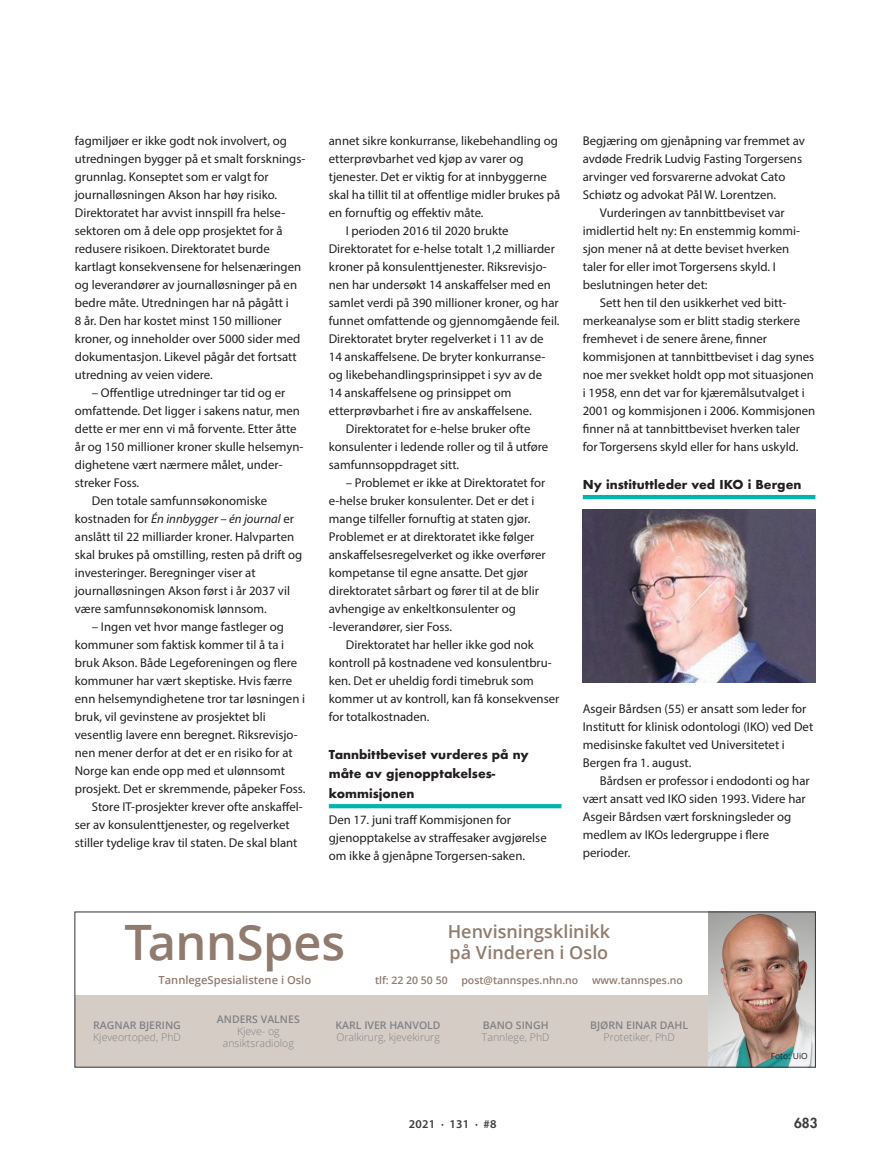
<style>
.page{position:relative;width:892px;height:1149px;background:#fff}
.page>*{position:absolute;margin:0;border:0;box-sizing:border-box;transform-origin:0 0}
.t1{font:600 48.75px "Open Sans";letter-spacing:-.01em;color:#907b6e}
.t2{font:600 18px/21.6px "Open Sans";color:#907b6e}
.t3{font:800 13.5px "Futura Std";color:#3e3e3f}
.t4{font:12.75px/18px "Myriad Pro";color:#231f20}
.t5{font:italic 12.75px "Myriad Pro";color:#231f20}
.t6{font:700 12px/19.5px "Futura";color:#231f20}
.t7{font:600 12px "Myriad Pro";letter-spacing:.02em;color:#3e3e3f}
.t8{font:600 11.1px "Open Sans";color:#907b6e}
.t9{font:300 10.5px/12px "Open Sans";color:#808285;text-align:center}
.t10{font:600 10.5px "Open Sans";color:#808285}
.t11{font:600 10.5px "Open Sans";color:#907b6e}
.t12{font:8.55px "Open Sans";color:#231f20}
.s1{font-style:normal}
</style>
<div class="page">
<svg style="left:329px;top:804px;width:232px;height:4px"></svg>
<hr style="left:582px;top:495px;width:233px;height:4px;background:#00b5ae">
<div style="left:75px;top:995px;width:632px;height:72px;background:#d5ccc6"></div>
<img style="left:707px;top:913px;width:106px;height:152px">
<img style="left:582px;top:509px;width:233px;height:173px">
<p class="t4" style="left:75px;top:131px;width:232px">fagmiljøer er ikke godt nok involvert, og utredningen bygger på et smalt forsknings&shy;grunnlag. Konseptet som er valgt for journalløsningen Akson har høy risiko.<br>Direktoratet har avvist innspill fra helse&shy;sektoren om å dele opp prosjektet for å redusere risikoen. Direktoratet burde kartlagt konsekvensene for helsenæringen og leverandører av journalløsninger på en bedre måte. Utredningen har nå pågått i<br>8 år. Den har kostet minst 150 millioner kroner, og inneholder over 5000 sider med dokumentasjon. Likevel pågår det fortsatt utredning av veien videre.</p>
<p class="t4" style="left:92px;top:383px;width:195px">– Offentlige utredninger tar tid og er</p>
<p class="t4" style="left:75px;top:401px;width:226px">omfattende. Det ligger i sakens natur, men</p>
<p class="t4" style="left:75px;top:419px;width:223px">dette er mer enn vi må forvente. Etter åtte</p>
<p class="t4" style="left:75px;top:437px;width:230px">år og 150 millioner kroner skulle helsemyn-</p>
<p class="t4" style="left:75px;top:455px;width:208px">dighetene vært nærmere målet, under-</p>
<p class="t4" style="left:75px;top:473px;width:66px">streker Foss.</p>
<p class="t4" style="left:92px;top:491px;width:177px">Den totale samfunnsøkonomiske</p>
<p class="t5" style="left:75px;top:511px;width:220px"><span class="s1">kostnaden for</span> Én innbygger – én journal <span class="s1">er</span></p>
<p class="t4" style="left:75px;top:527px;width:221px">anslått til 22 milliarder kroner. Halvparten</p>
<p class="t4" style="left:75px;top:545px;width:229px">skal brukes på omstilling, resten på drift og</p>
<p class="t4" style="left:75px;top:563px;width:182px">investeringer. Beregninger viser at</p>
<p class="t4" style="left:75px;top:581px;width:217px">journalløsningen Akson først i år 2037 vil</p>
<p class="t4" style="left:75px;top:599px;width:193px">være samfunnsøkonomisk lønnsom.</p>
<p class="t4" style="left:92px;top:618px;width:193px">– Ingen vet hvor mange fastleger og</p>
<p class="t4" style="left:75px;top:636px;width:211px">kommuner som faktisk kommer til å ta i</p>
<p class="t4" style="left:75px;top:654px;width:224px">bruk Akson. Både Legeforeningen og flere</p>
<p class="t4" style="left:75px;top:672px;width:219px">kommuner har vært skeptiske. Hvis færre</p>
<p class="t4" style="left:75px;top:690px;width:232px">enn helsemyndighetene tror tar løsningen i</p>
<p class="t4" style="left:75px;top:708px;width:192px">bruk, vil gevinstene av prosjektet bli</p>
<p class="t4" style="left:75px;top:726px;width:224px">vesentlig lavere enn beregnet. Riksrevisjo-</p>
<p class="t4" style="left:75px;top:744px;width:219px">nen mener derfor at det er en risiko for at</p>
<p class="t4" style="left:75px;top:762px;width:212px">Norge kan ende opp med et ulønnsomt</p>
<p class="t4" style="left:75px;top:780px;width:232px">prosjekt. Det er skremmende, påpeker Foss.</p>
<p class="t4" style="left:92px;top:798px;width:212px">Store IT-prosjekter krever ofte anskaffel-</p>
<p class="t4" style="left:75px;top:816px;width:216px">ser av konsulenttjenester, og regelverket</p>
<p class="t4" style="left:75px;top:834px;width:224px">stiller tydelige krav til staten. De skal blant</p>
<p class="t4" style="left:329px;top:131px;width:230px">annet sikre konkurranse, likebehandling og</p>
<p class="t4" style="left:329px;top:149px;width:196px">etterprøvbarhet ved kjøp av varer og</p>
<p class="t4" style="left:329px;top:167px;width:219px">tjenester. Det er viktig for at innbyggerne</p>
<p class="t4" style="left:329px;top:185px;width:233px">skal ha tillit til at offentlige midler brukes på</p>
<p class="t4" style="left:329px;top:203px;width:156px">en fornuftig og effektiv måte.</p>
<p class="t4" style="left:346px;top:221px;width:164px">I perioden 2016 til 2020 brukte</p>
<p class="t4" style="left:329px;top:239px;width:227px">Direktoratet for e-helse totalt 1,2 milliarder</p>
<p class="t4" style="left:329px;top:257px;width:219px">kroner på konsulenttjenester. Riksrevisjo-</p>
<p class="t4" style="left:329px;top:275px;width:223px">nen har undersøkt 14 anskaffelser med en</p>
<p class="t4" style="left:329px;top:293px;width:231px">samlet verdi på 390 millioner kroner, og har</p>
<p class="t4" style="left:329px;top:311px;width:232px">funnet omfattende og gjennomgående feil.</p>
<p class="t4" style="left:329px;top:329px;width:216px">Direktoratet bryter regelverket i 11 av de</p>
<p class="t4" style="left:329px;top:347px;width:218px">14 anskaffelsene. De bryter konkurranse-</p>
<p class="t4" style="left:329px;top:365px;width:215px">og likebehandlingsprinsippet i syv av de</p>
<p class="t4" style="left:329px;top:383px;width:184px">14 anskaffelsene og prinsippet om</p>
<p class="t4" style="left:329px;top:401px;width:204px">etterprøvbarhet i fire av anskaffelsene.</p>
<p class="t4" style="left:346px;top:419px;width:186px">Direktoratet for e-helse bruker ofte</p>
<p class="t4" style="left:329px;top:437px;width:221px">konsulenter i ledende roller og til å utføre</p>
<p class="t4" style="left:329px;top:455px;width:132px">samfunnsoppdraget sitt.</p>
<p class="t4" style="left:329px;top:473px;width:218px;text-indent:17px">– Problemet er ikke at Direktoratet for e-helse bruker konsulenter. Det er det i mange tilfeller fornuftig at staten gjør.<br>Problemet er at direktoratet ikke følger anskaffelsesregelverket og ikke overfører kompetanse til egne ansatte. Det gjør direktoratet sårbart og fører til at de blir avhengige av enkeltkonsulenter og -leverandører, sier Foss.</p>
<p class="t4" style="left:329px;top:636px;width:232px;text-indent:17px">Direktoratet har heller ikke god nok kontroll på kostnadene ved konsulentbru&shy;ken. Det er uheldig fordi timebruk som kommer ut av kontroll, kan få konsekvenser for totalkostnaden.</p>
<p class="t6" style="left:329px;top:744px;width:201px">Tannbittbeviset vurderes på ny måte av gjenopptakelses&shy;kommisjonen</p>
<p class="t4" style="left:329px;top:810px;width:219px">Den 17. juni traff Kommisjonen for gjenopptakelse av straffesaker avgjørelse om ikke å gjenåpne Torgersen-saken.</p>
<p class="t4" style="left:582px;top:131px;width:223px">Begjæring om gjenåpning var fremmet av</p>
<p class="t4" style="left:582px;top:149px;width:221px">avdøde Fredrik Ludvig Fasting Torgersens</p>
<p class="t4" style="left:582px;top:167px;width:204px">arvinger ved forsvarerne advokat Cato</p>
<p class="t4" style="left:582px;top:185px;width:195px">Schiøtz og advokat Pål W. Lorentzen.</p>
<p class="t4" style="left:599px;top:203px;width:186px">Vurderingen av tannbittbeviset var</p>
<p class="t4" style="left:582px;top:221px;width:219px">imidlertid helt ny: En enstemmig kommi-</p>
<p class="t4" style="left:582px;top:239px;width:208px">sjon mener nå at dette beviset hverken</p>
<p class="t4" style="left:582px;top:257px;width:194px">taler for eller imot Torgersens skyld. I</p>
<p class="t4" style="left:582px;top:275px;width:126px">beslutningen heter det:</p>
<p class="t4" style="left:599px;top:293px;width:187px">Sett hen til den usikkerhet ved bitt-</p>
<p class="t4" style="left:582px;top:311px;width:219px">merkeanalyse som er blitt stadig sterkere</p>
<p class="t4" style="left:582px;top:329px;width:186px">fremhevet i de senere årene, finner</p>
<p class="t4" style="left:582px;top:347px;width:233px">kommisjonen at tannbittbeviset i dag synes</p>
<p class="t4" style="left:582px;top:365px;width:233px">noe mer svekket holdt opp mot situasjonen</p>
<p class="t4" style="left:582px;top:383px;width:223px">i 1958, enn det var for kjæremålsutvalget i</p>
<p class="t4" style="left:582px;top:401px;width:234px">2001 og kommisjonen i 2006. Kommisjonen</p>
<p class="t4" style="left:582px;top:419px;width:218px">finner nå at tannbittbeviset hverken taler</p>
<p class="t4" style="left:582px;top:437px;width:217px">for Torgersens skyld eller for hans uskyld.</p>
<p class="t6" style="left:582px;top:474px;width:220px">Ny instituttleder ved IKO i Bergen</p>
<p class="t4" style="left:582px;top:699px;width:232px">Asgeir Bårdsen (55) er ansatt som leder for Institutt for klinisk odontologi (IKO) ved Det medisinske fakultet ved Universitetet i Bergen fra 1. august.</p>
<p class="t4" style="left:582px;top:771px;width:228px;text-indent:17px">Bårdsen er professor i endodonti og har vært ansatt ved IKO siden 1993. Videre har Asgeir Bårdsen vært forskningsleder og medlem av IKOs ledergruppe i flere perioder.</p>
<h2 class="t2" style="left:447px;top:919px;width:164px">Henvisningsklinikk på Vinderen i Oslo</h2>
<h1 class="t1" style="left:124px;top:908px;width:222px">TannSpes</h1>
<p class="t8" style="left:158px;top:972px;width:154px">TannlegeSpesialistene i Oslo</p>
<p class="t10" style="left:93px;top:1017px;width:89px">RAGNAR BJERING</p>
<p class="t9" style="left:93px;top:1030px;width:89px">Kjeveortoped, PhD</p>
<p class="t11" style="left:375px;top:973px;width:74px">tlf: 22 20 50 50</p>
<p class="t11" style="left:461px;top:973px;width:118px">post@tannspes.nhn.no</p>
<p class="t11" style="left:591px;top:973px;width:92px">www.tannspes.no</p>
<p class="t10" style="left:217px;top:1011px;width:84px">ANDERS VALNES</p>
<p class="t9" style="left:223px;top:1024px;width:72px">Kjeve- og ansiktsradiolog</p>
<p class="t10" style="left:590px;top:1017px;width:99px">BJØRN EINAR DAHL</p>
<p class="t9" style="left:603px;top:1030px;width:73px">Protetiker, PhD</p>
<p class="t10" style="left:335px;top:1017px;width:107px">KARL IVER HANVOLD</p>
<p class="t9" style="left:336px;top:1030px;width:105px">Oralkirurg, kjevekirurg</p>
<p class="t10" style="left:482px;top:1017px;width:67px">BANO SINGH</p>
<p class="t9" style="left:481px;top:1030px;width:69px">Tannlege, PhD</p>
<p class="t12" style="left:770px;top:1049px;width:39px">Foto: UiO</p>
<p class="t7" style="left:408px;top:1116px;width:89px">2021 · 131 · #8</p>
<p class="t3" style="left:793px;top:1114px;width:25px">683</p>
</div>
